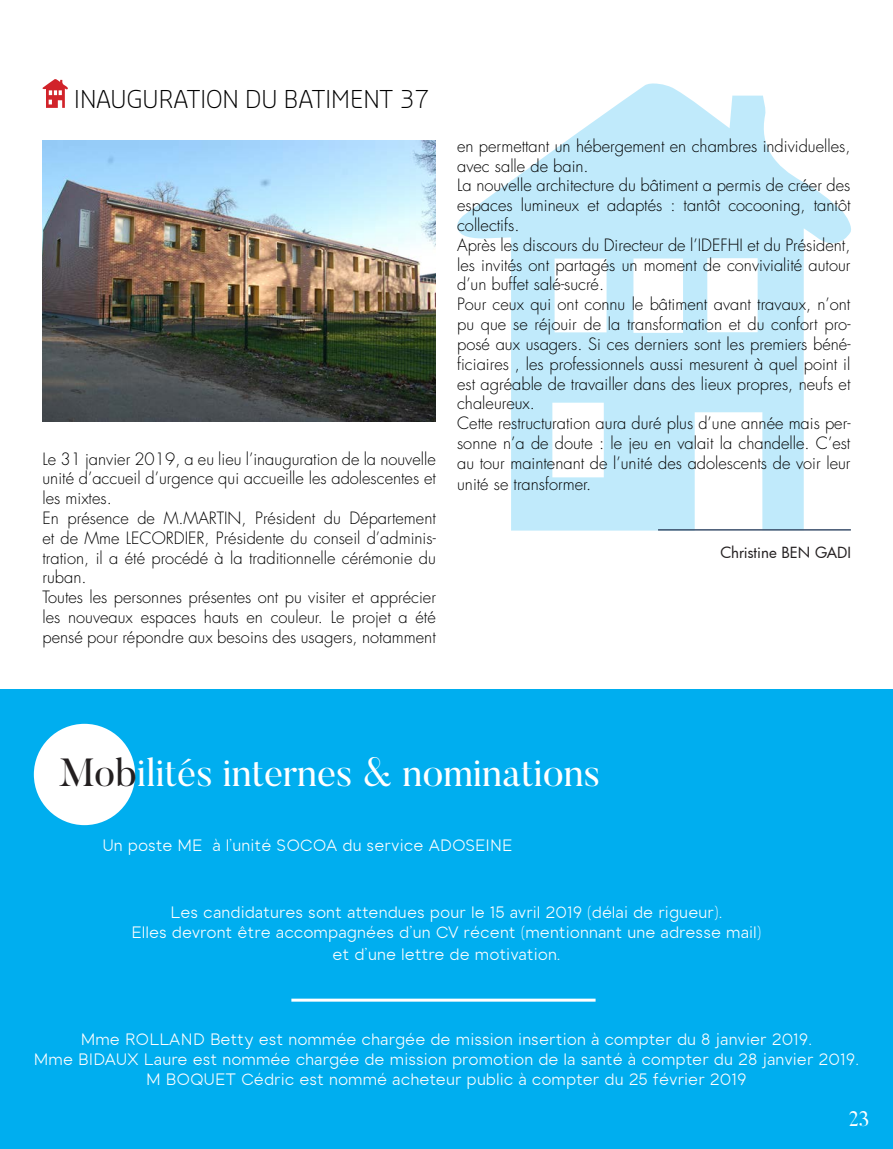
<style>
.page{position:relative;width:893px;height:1149px;background:#fff}
.page>*{position:absolute;margin:0;border:0;box-sizing:border-box;transform-origin:0 0}
.t1{font:39px "Butler";color:#fff}
.t2{font:300 24px "Sansa Std";color:#000}
.t3{font:21px "Butler";color:#fff}
.t4{font:300 16.5px/19.8px "Futura LT";color:#000;text-align:justify}
.t5{font:16.5px "Toma Sans";color:#fff}
.t6{font:15px "Futura";color:#231f20}
.s1{color:#231f20}
</style>
<div class="page">
<div style="left:0;top:688px;width:893px;height:460px;background:#00aeef"></div>
<svg style="left:457px;top:83px;width:394px;height:447px;fill:#c0eafb"></svg>
<div style="left:34px;top:723px;width:101px;height:101px;background:#fff;border-radius:50%"></div>
<hr style="left:291px;top:998px;width:305px;height:3px;background:#fff">
<svg style="left:42px;top:79px;width:26px;height:29px"></svg>
<img style="left:43px;top:140px;width:393px;height:281px">
<hr style="left:658px;top:529px;width:193px;height:1px;background:#3d526d">
<p class="t2" style="left:74px;top:83px;width:357px">INAUGURATION DU BATIMENT 37</p>
<p class="t4" style="left:43px;top:449px;width:395px">Le 31 janvier 2019, a eu lieu l’inauguration de la nouvelle unité d’accueil d’urgence qui accueille les adolescentes et les mixtes.</p>
<p class="t4" style="left:43px;top:508px;width:395px">En présence de M.MARTIN, Président du Département et de Mme LECORDIER, Présidente du conseil d’adminis&shy;tration, il a été procédé à la traditionnelle cérémonie du ruban.</p>
<p class="t4" style="left:43px;top:587px;width:395px">Toutes les personnes présentes ont pu visiter et apprécier les nouveaux espaces hauts en couleur. Le projet a été pensé pour répondre aux besoins des usagers, notamment</p>
<p class="t4" style="left:457px;top:136px;width:395px">en permettant un hébergement en chambres individuelles, avec salle de bain.</p>
<p class="t4" style="left:457px;top:176px;width:395px">La nouvelle architecture du bâtiment a permis de créer des espaces lumineux et adaptés : tantôt cocooning, tantôt collectifs.</p>
<p class="t4" style="left:457px;top:235px;width:395px">Après les discours du Directeur de l’IDEFHI et du Président, les invités ont partagés un moment de convivialité autour d’un buffet salé-sucré.</p>
<p class="t4" style="left:457px;top:295px;width:395px">Pour ceux qui ont connu le bâtiment avant travaux, n’ont pu que se réjouir de la transformation et du confort pro&shy;posé aux usagers. Si ces derniers sont les premiers béné&shy;ficiaires , les professionnels aussi mesurent à quel point il est agréable de travailler dans des lieux propres, neufs et chaleureux.</p>
<p class="t4" style="left:457px;top:413px;width:395px">Cette restructuration aura duré plus d’une année mais per&shy;sonne n’a de doute : le jeu en valait la chandelle. C’est au tour maintenant de l’unité des adolescents de voir leur</p>
<p class="t4" style="left:457px;top:475px;width:136px">unité se transformer.</p>
<p class="t6" style="left:720px;top:542px;width:132px">Christine BEN GADI</p>
<p class="t1" style="left:59px;top:747px;width:542px"><span class="s1">Mob</span>ilités internes &amp; nominations</p>
<p class="t5" style="left:102px;top:831px;width:412px">Un poste ME à l’unité SOCOA du service ADOSEINE</p>
<p class="t5" style="left:171px;top:899px;width:553px">Les candidatures sont attendues pour le 15 avril 2019 (délai de rigueur).</p>
<p class="t5" style="left:131px;top:918px;width:632px">Elles devront être accompagnées d’un CV récent (mentionnant une adresse mail)</p>
<p class="t5" style="left:333px;top:940px;width:229px">et d’une lettre de motivation.</p>
<p class="t5" style="left:81px;top:1025px;width:733px">Mme ROLLAND Betty est nommée chargée de mission insertion à compter du 8 janvier 2019.</p>
<p class="t5" style="left:34px;top:1045px;width:826px">Mme BIDAUX Laure est nommée chargée de mission promotion de la santé à compter du 28 janvier 2019.</p>
<p class="t5" style="left:146px;top:1065px;width:602px">M BOQUET Cédric est nommé acheteur public à compter du 25 février 2019</p>
<p class="t3" style="left:849px;top:1104px;width:22px">23</p>
</div>
